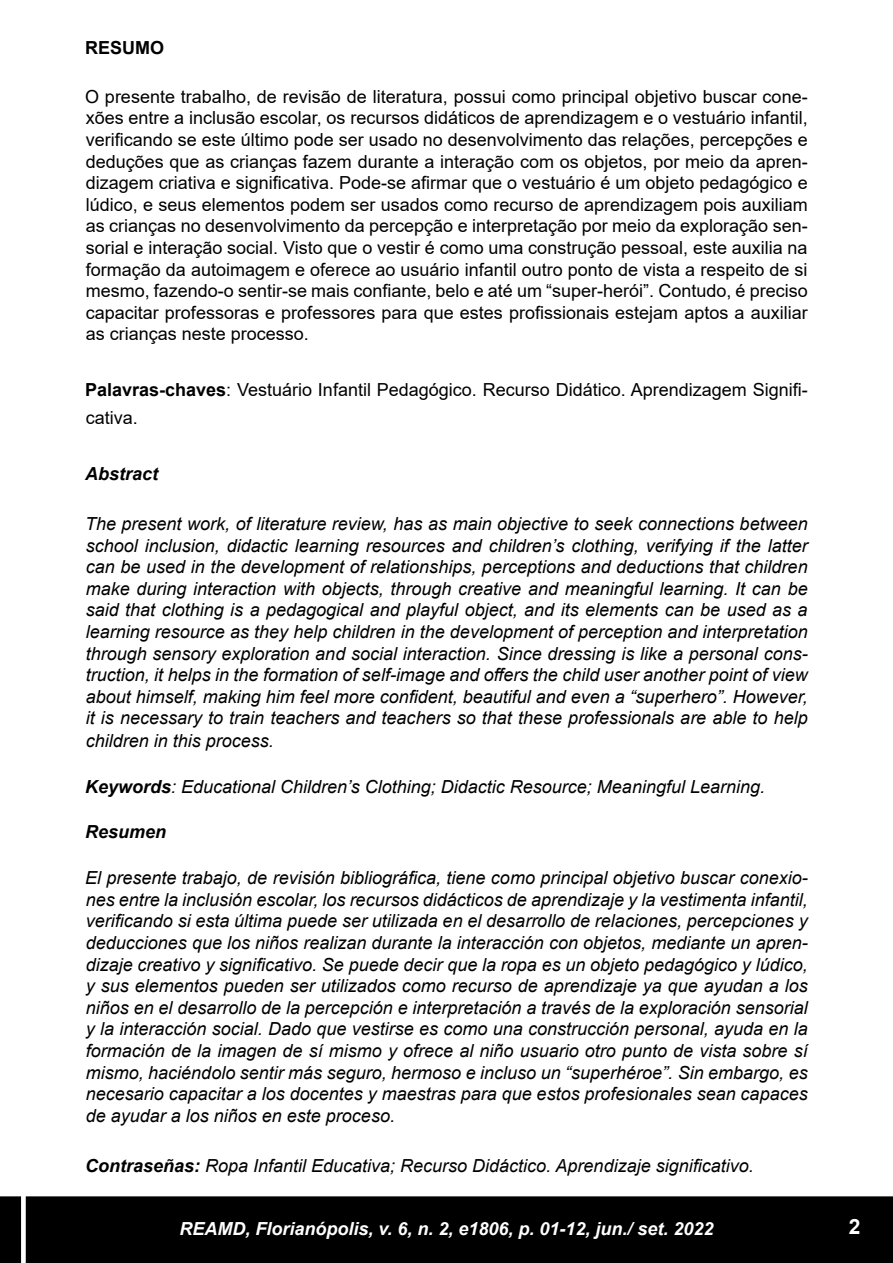
<style>
.page{position:relative;width:893px;height:1263px;background:#fff}
.page>*{position:absolute;margin:0;border:0;box-sizing:border-box;transform-origin:0 0}
.t1{font:700 21px "Arial";color:#fff}
.t2{font:italic 18px/21.6px "Arial";color:#000;text-align:justify}
.t3{font:18px/21.6px "Arial";color:#000;text-align:justify}
.t4{font:italic 700 18px "Arial";color:#fff}
.t5{font:italic 700 18px "Arial";color:#000}
.t6{font:700 18px "Arial";color:#000}
.s1{font-weight:700}
</style>
<div class="page">
<div style="left:1px;top:1197px;width:891px;height:65px;background:#000"></div>
<div style="left:0;top:1196px;width:893px;height:67px;border:2px solid #000"></div>
<div style="left:21px;top:111px;width:5px;height:1152px;background:#fff"></div>
<p class="t6" style="left:85px;top:34px;width:81px">RESUMO</p>
<p class="t3" style="left:85px;top:86px;width:724px">O presente trabalho, de revisão de literatura, possui como principal objetivo buscar cone&shy;xões entre a inclusão escolar, os recursos didáticos de aprendizagem e o vestuário infantil, verificando se este último pode ser usado no desenvolvimento das relações, percepções e deduções que as crianças fazem durante a interação com os objetos, por meio da apren&shy;dizagem criativa e significativa. Pode-se afirmar que o vestuário é um objeto pedagógico e lúdico, e seus elementos podem ser usados como recurso de aprendizagem pois auxiliam as crianças no desenvolvimento da percepção e interpretação por meio da exploração sen&shy;sorial e interação social. Visto que o vestir é como uma construção pessoal, este auxilia na formação da autoimagem e oferece ao usuário infantil outro ponto de vista a respeito de si mesmo, fazendo-o sentir-se mais confiante, belo e até um “super-herói”. Contudo, é preciso capacitar professoras e professores para que estes profissionais estejam aptos a auxiliar as crianças neste processo.</p>
<p class="t3" style="left:85px;top:376px;width:724px;line-height:27.6px"><span class="s1">Palavras-chaves</span>: Vestuário Infantil Pedagógico. Recurso Didático. Aprendizagem Signifi&shy;cativa.</p>
<p class="t5" style="left:85px;top:462px;width:75px">Abstract</p>
<p class="t2" style="left:85px;top:513px;width:724px">The present work, of literature review, has as main objective to seek connections between school inclusion, didactic learning resources and children’s clothing, verifying if the latter can be used in the development of relationships, perceptions and deductions that children make during interaction with objects, through creative and meaningful learning. It can be said that clothing is a pedagogical and playful object, and its elements can be used as a learning resource as they help children in the development of perception and interpretation through sensory exploration and social interaction. Since dressing is like a personal cons&shy;truction, it helps in the formation of self-image and offers the child user another point of view about himself, making him feel more confident, beautiful and even a “superhero”. However, it is necessary to train teachers and teachers so that these professionals are able to help children in this process.</p>
<p class="t2" style="left:85px;top:776px;width:681px"><span class="s1">Keywords</span>: Educational Children’s Clothing; Didactic Resource; Meaningful Learning.</p>
<p class="t5" style="left:85px;top:820px;width:83px">Resumen</p>
<p class="t2" style="left:85px;top:867px;width:724px">El presente trabajo, de revisión bibliográfica, tiene como principal objetivo buscar conexio&shy;nes entre la inclusión escolar, los recursos didácticos de aprendizaje y la vestimenta infantil, verificando si esta última puede ser utilizada en el desarrollo de relaciones, percepciones y deducciones que los niños realizan durante la interacción con objetos, mediante un apren&shy;dizaje creativo y significativo. Se puede decir que la ropa es un objeto pedagógico y lúdico, y sus elementos pueden ser utilizados como recurso de aprendizaje ya que ayudan a los niños en el desarrollo de la percepción e interpretación a través de la exploración sensorial y la interacción social. Dado que vestirse es como una construcción personal, ayuda en la formación de la imagen de sí mismo y ofrece al niño usuario otro punto de vista sobre sí mismo, haciéndolo sentir más seguro, hermoso e incluso un “superhéroe”. Sin embargo, es necesario capacitar a los docentes y maestras para que estos profesionales sean capaces de ayudar a los niños en este proceso.</p>
<p class="t2" style="left:85px;top:1155px;width:670px"><span class="s1">Contraseñas:</span> Ropa Infantil Educativa; Recurso Didáctico. Aprendizaje significativo.</p>
<p class="t4" style="left:179px;top:1217px;width:536px">REAMD, Florianópolis, v. 6, n. 2, e1806, p. 01-12, jun./ set. 2022</p>
<p class="t1" style="left:849px;top:1211px;width:13px">2</p>
</div>
